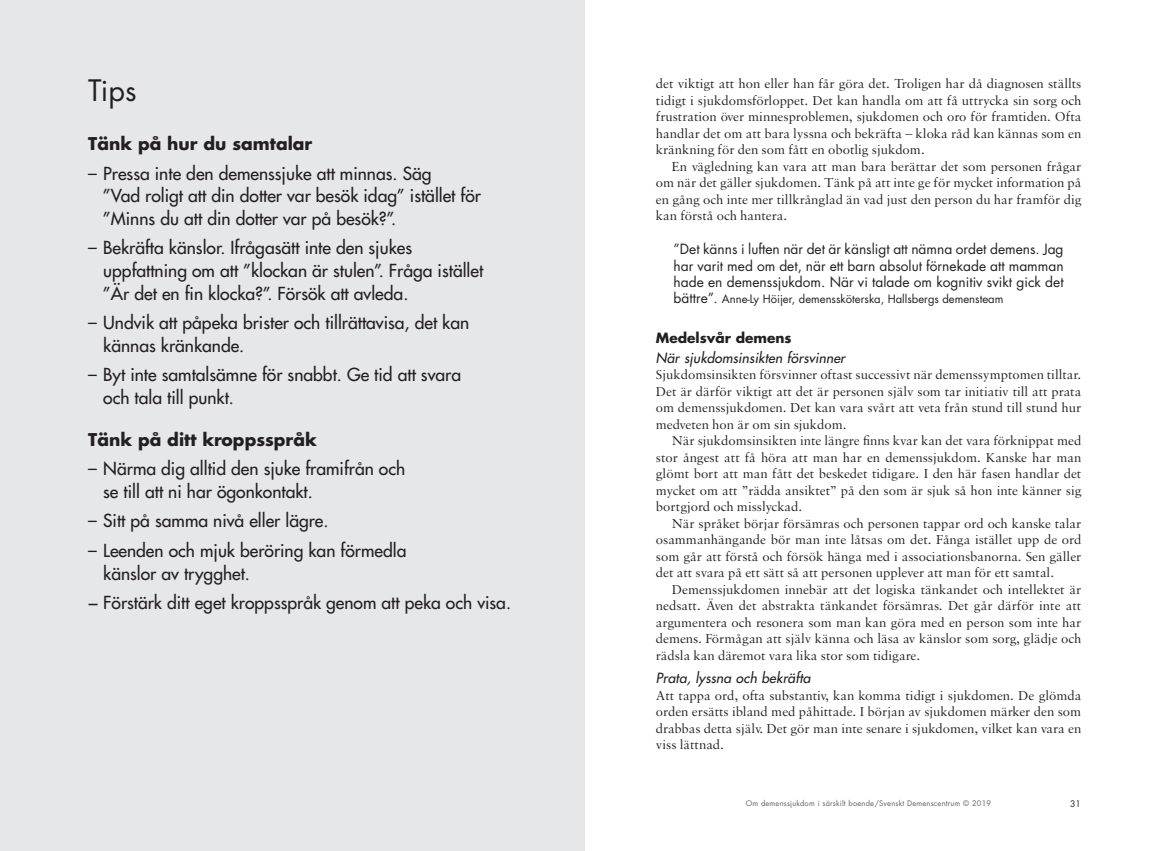
<style>
.page{position:relative;width:1170px;height:851px;background:#fff}
.page>*{position:absolute;margin:0;border:0;box-sizing:border-box;transform-origin:0 0}
.t1{font:28.75px "Futura";color:#231f20}
.t2{font:17.5px/22.5px "Futura";color:#231f20}
.t3{font:700 17.12px "Futura";color:#231f20}
.t4{font:13.75px/16.5px "Sabon";color:#231f20;text-align:justify}
.t5{font:13.75px/16.2px "Futura";color:#231f20;text-align:justify}
.t6{font:italic 13.75px "Futura";letter-spacing:.01em;color:#231f20}
.t7{font:700 13.75px "Futura";color:#231f20}
.t8{font:11.25px "Futura";color:#231f20}
.t9{font:8.75px "Futura";color:#231f20}
.t10{font:7.5px "Futura";letter-spacing:.025em;color:#636366}
.s1{font-size:13.75px}
</style>
<div class="page">
<div style="left:0;top:0;width:585px;height:850px;background:#e6e7e9"></div>
<h1 class="t1" style="left:88px;top:70px;width:50px">Tips</h1>
<p class="t3" style="left:88px;top:132px;width:225px">Tänk på hur du samtalar</p>
<p class="t2" style="left:103px;top:162px;width:379px;text-indent:-15px">– Pressa inte den demenssjuke att minnas. Säg<br>”Vad roligt att din dotter var besök idag” istället för ”Minns du att din dotter var på besök?”.</p>
<p class="t2" style="left:103px;top:236px;width:381px;text-indent:-15px">– Bekräfta känslor. Ifrågasätt inte den sjukes uppfattning om att ”klockan är stulen”. Fråga istället ”Är det en fin klocka?”. Försök att avleda.</p>
<p class="t2" style="left:103px;top:311px;width:367px;text-indent:-15px">– Undvik att påpeka brister och tillrättavisa, det kan kännas kränkande.</p>
<p class="t2" style="left:103px;top:363px;width:359px;text-indent:-15px">– Byt inte samtalsämne för snabbt. Ge tid att svara och tala till punkt.</p>
<p class="t3" style="left:88px;top:427px;width:230px">Tänk på ditt kroppsspråk</p>
<p class="t2" style="left:103px;top:457px;width:303px;text-indent:-15px">– Närma dig alltid den sjuke framifrån och se till att ni har ögonkontakt.</p>
<p class="t2" style="left:88px;top:509px;width:242px">– Sitt på samma nivå eller lägre.</p>
<p class="t2" style="left:103px;top:539px;width:305px;text-indent:-15px">– Leenden och mjuk beröring kan förmedla känslor av trygghet.</p>
<p class="t2" style="left:88px;top:591px;width:424px">− Förstärk ditt eget kroppsspråk genom att peka och visa.</p>
<p class="t4" style="left:656px;top:75px;width:427px">det viktigt att hon eller han får göra det. Troligen har då diagnosen ställts tidigt i sjukdomsförloppet. Det kan handla om att få uttrycka sin sorg och frustration över minnesproblemen, sjukdomen och oro för framtiden. Ofta handlar det om att bara lyssna och bekräfta – kloka råd kan kännas som en kränkning för den som fått en obotlig sjukdom.</p>
<p class="t4" style="left:656px;top:158px;width:427px;text-indent:16px">En vägledning kan vara att man bara berättar det som personen frågar om när det gäller sjukdomen. Tänk på att inte ge för mycket information på en gång och inte mer tillkrånglad än vad just den person du har framför dig kan förstå och hantera.</p>
<p class="t5" style="left:673px;top:241px;width:391px">”Det känns i luften när det är känsligt att nämna ordet demens. Jag har varit med om det, när ett barn absolut förnekade att mamman hade en demenssjukdom. När vi talade om kognitiv svikt gick det</p>
<p class="t8" style="left:673px;top:291px;width:331px"><span class="s1">bättre”.</span> Anne-Ly Höijer, demenssköterska, Hallsbergs demensteam</p>
<p class="t7" style="left:656px;top:328px;width:137px">Medelsvår demens</p>
<p class="t6" style="left:656px;top:348px;width:191px">När sjukdomsinsikten försvinner</p>
<p class="t4" style="left:656px;top:366px;width:427px">Sjukdomsinsikten försvinner oftast successivt när demenssymptomen tilltar.<br>Det är därför viktigt att det är personen själv som tar initiativ till att prata om demenssjukdomen. Det kan vara svårt att veta från stund till stund hur medveten hon är om sin sjukdom.</p>
<p class="t4" style="left:656px;top:432px;width:427px;text-indent:16px">När sjukdomsinsikten inte längre finns kvar kan det vara förknippat med stor ångest att få höra att man har en demenssjukdom. Kanske har man glömt bort att man fått det beskedet tidigare. I den här fasen handlar det mycket om att ”rädda ansiktet” på den som är sjuk så hon inte känner sig bortgjord och misslyckad.</p>
<p class="t4" style="left:656px;top:515px;width:427px;text-indent:16px">När språket börjar försämras och personen tappar ord och kanske talar osammanhängande bör man inte låtsas om det. Fånga istället upp de ord som går att förstå och försök hänga med i associationsbanorna. Sen gäller det att svara på ett sätt så att personen upplever att man för ett samtal.</p>
<p class="t4" style="left:656px;top:581px;width:427px;text-indent:16px">Demenssjukdomen innebär att det logiska tänkandet och intellektet är nedsatt. Även det abstrakta tänkandet försämras. Det går därför inte att argumentera och resonera som man kan göra med en person som inte har demens. Förmågan att själv känna och läsa av känslor som sorg, glädje och rädsla kan däremot vara lika stor som tidigare.</p>
<p class="t6" style="left:656px;top:669px;width:156px">Prata, lyssna och bekräfta</p>
<p class="t4" style="left:656px;top:686px;width:427px">Att tappa ord, ofta substantiv, kan komma tidigt i sjukdomen. De glömda orden ersätts ibland med påhittade. I början av sjukdomen märker den som drabbas detta själv. Det gör man inte senare i sjukdomen, vilket kan vara en viss lättnad.</p>
<p class="t10" style="left:745px;top:798px;width:247px">Om demenssjukdom i särskilt boende/Svenskt Demenscentrum © 2019</p>
<p class="t9" style="left:1069px;top:798px;width:12px">31</p>
</div>
